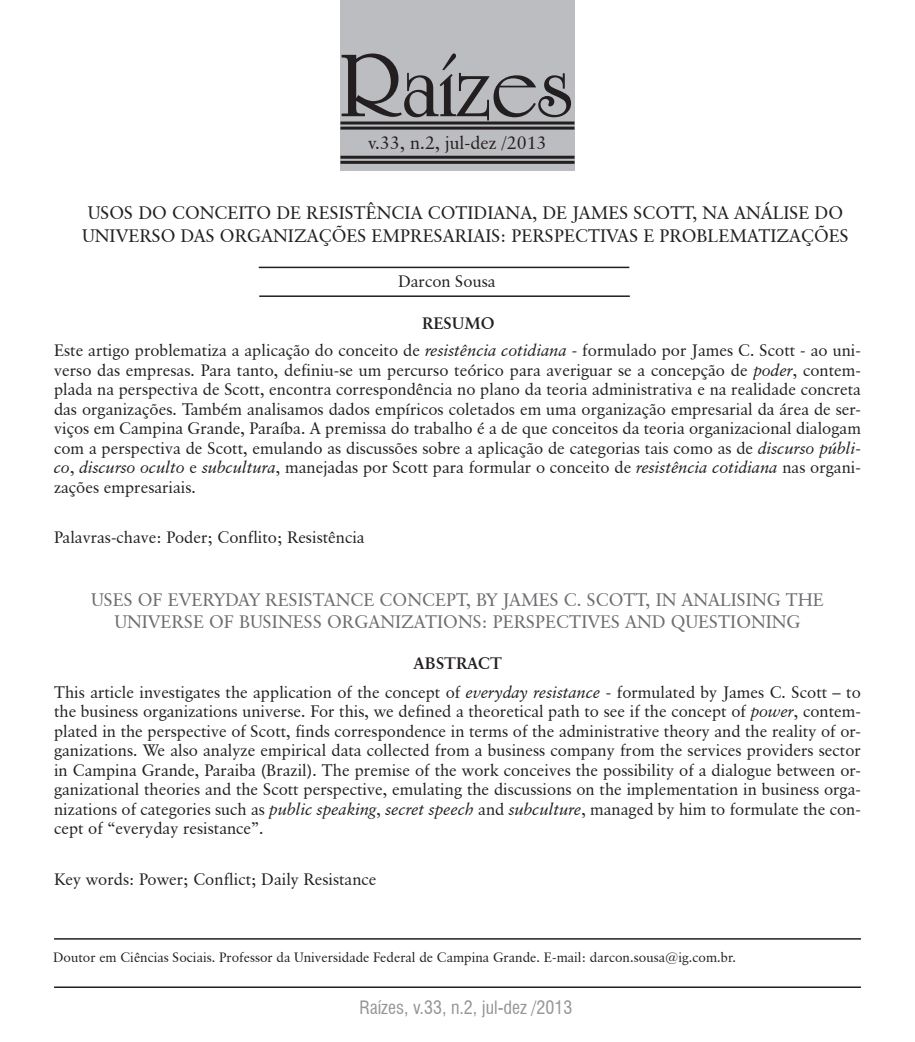
<style>
.page{position:relative;width:915px;height:1042px;background:#fff}
.page>*{position:absolute;margin:0;border:0;box-sizing:border-box;transform-origin:0 0}
.t1{font:700 96px "University Roman BT";color:#231f20}
.t2{font:18px/22.5px "Classical Garamond BT";color:#231f20;text-align:center}
.t3{font:18px/22.5px "Classical Garamond BT";color:#6c6d70;text-align:center}
.t4{font:condensed 18px "Swiss 721 BT";color:#939598}
.t5{font:16.5px/19.5px "Classical Garamond BT";color:#231f20;text-align:justify}
.t6{font:700 16.5px "Classical Garamond BT";color:#231f20}
.t7{font:13.5px "Classical Garamond BT";color:#231f20}
.s1{font-style:italic}
</style>
<div class="page">
<div style="left:340px;top:1px;width:234px;height:170px;background:#bcbdc0"></div>
<hr style="left:340px;top:127px;width:234px;height:3px;background:#231f20">
<hr style="left:340px;top:121px;width:234px;height:3px;background:#231f20">
<hr style="left:340px;top:161px;width:234px;height:3px;background:#231f20">
<hr style="left:340px;top:156px;width:234px;height:3px;background:#231f20">
<hr style="left:259px;top:267px;width:370px;height:1px;background:#231f20">
<hr style="left:259px;top:295px;width:370px;height:2px;background:#231f20">
<hr style="left:54px;top:938px;width:806px;height:1px;background:#231f20">
<hr style="left:54px;top:986px;width:806px;height:2px;background:#231f20">
<h1 class="t1" style="left:340px;top:29px;width:233px">Raízes</h1>
<p class="t2" style="left:368px;top:131px;width:180px">v.33, n.2, jul-dez /2013</p>
<p class="t2" style="left:82px;top:202px;width:768px">USOS DO CONCEITO DE RESISTÊNCIA COTIDIANA, DE JAMES SCOTT, NA ANÁLISE DO<br>UNIVERSO DAS ORGANIZAÇÕES EMPRESARIAIS: PERSPECTIVAS E PROBLEMATIZAÇÕES</p>
<p class="t5" style="left:398px;top:271px;width:99px">Darcon Sousa</p>
<p class="t6" style="left:422px;top:313px;width:74px">RESUMO</p>
<p class="t5" style="left:54px;top:340px;width:808px">Este artigo problematiza a aplicação do conceito de <span class="s1">resistência cotidiana</span> - formulado por James C. Scott - ao uni&shy;verso das empresas. Para tanto, definiu-se um percurso teórico para averiguar se a concepção de <span class="s1">poder</span>, contem&shy;plada na perspectiva de Scott, encontra correspondência no plano da teoria administrativa e na realidade concreta das organizações. Também analisamos dados empíricos coletados em uma organização empresarial da área de ser&shy;viços em Campina Grande, Paraíba. A premissa do trabalho é a de que conceitos da teoria organizacional dialogam com a perspectiva de Scott, emulando as discussões sobre a aplicação de categorias tais como as de <span class="s1">discurso públi&shy;co</span>, <span class="s1">discurso oculto</span> e <span class="s1">subcultura</span>, manejadas por Scott para formular o conceito de <span class="s1">resistência cotidiana</span> nas organi&shy;zações empresariais.</p>
<p class="t5" style="left:54px;top:527px;width:312px">Palavras-chave: Poder; Conflito; Resistência</p>
<p class="t3" style="left:91px;top:588px;width:734px">USES OF EVERYDAY RESISTANCE CONCEPT, BY JAMES C. SCOTT, IN ANALISING THE<br>UNIVERSE OF BUSINESS ORGANIZATIONS: PERSPECTIVES AND QUESTIONING</p>
<p class="t6" style="left:413px;top:653px;width:90px">ABSTRACT</p>
<p class="t5" style="left:54px;top:682px;width:808px">This article investigates the application of the concept of <span class="s1">everyday resistance</span> - formulated by James C. Scott – to the business organizations universe. For this, we defined a theoretical path to see if the concept of <span class="s1">power</span>, contem&shy;plated in the perspective of Scott, finds correspondence in terms of the administrative theory and the reality of or&shy;ganizations. We also analyze empirical data collected from a business company from the services providers sector in Campina Grande, Paraiba (Brazil). The premise of the work conceives the possibility of a dialogue between or&shy;ganizational theories and the Scott perspective, emulating the discussions on the implementation in business orga&shy;nizations of categories such as <span class="s1">public speaking</span>, <span class="s1">secret speech</span> and <span class="s1">subculture</span>, managed by him to formulate the con&shy;cept of “everyday resistance”.</p>
<p class="t5" style="left:54px;top:869px;width:324px">Key words: Power; Conflict; Daily Resistance</p>
<p class="t7" style="left:53px;top:949px;width:684px">Doutor em Ciências Sociais. Professor da Universidade Federal de Campina Grande. E-mail: darcon.sousa@ig.com.br.</p>
<p class="t4" style="left:359px;top:996px;width:214px">Raízes, v.33, n.2, jul-dez /2013</p>
</div>
